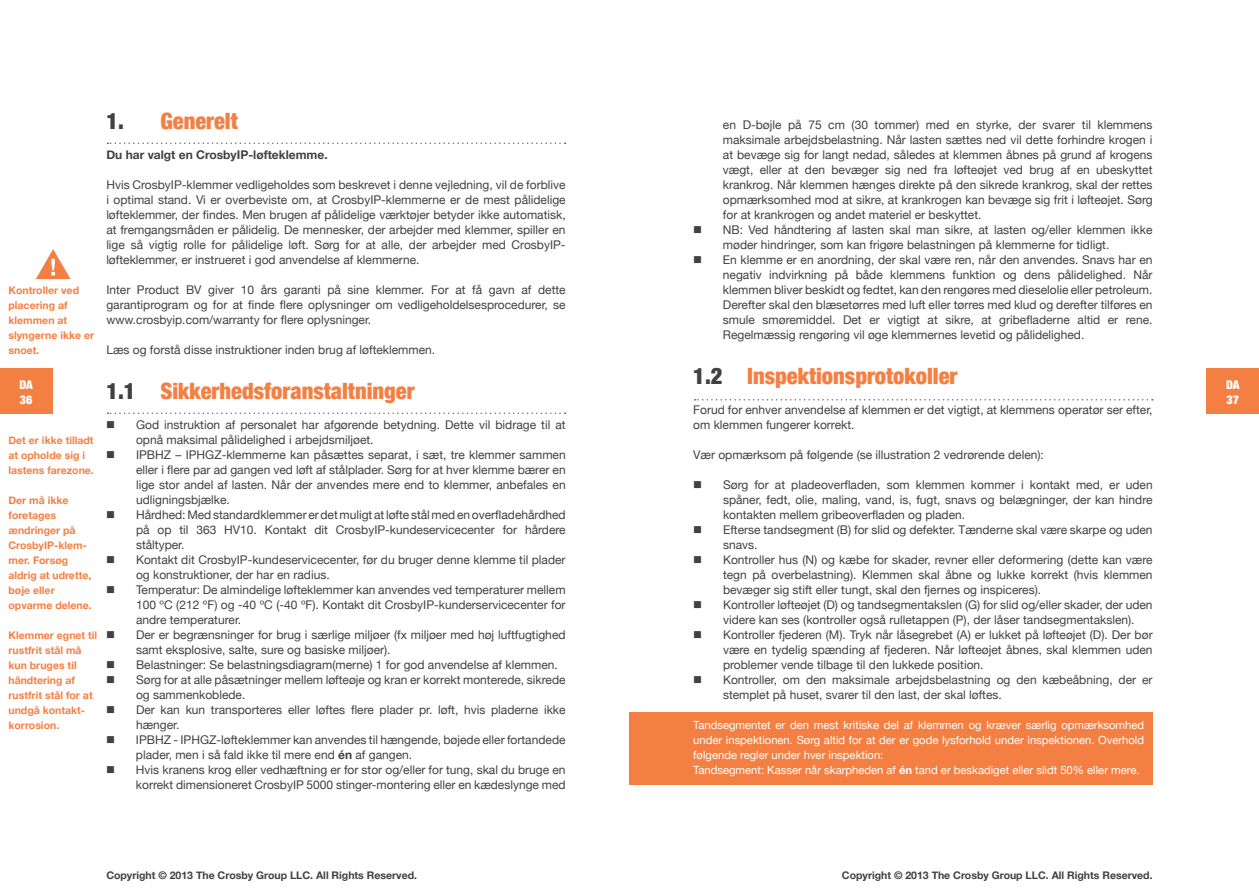
<style>
.page{position:relative;width:1259px;height:893px;background:#fff}
.page>*{position:absolute;margin:0;border:0;box-sizing:border-box;transform-origin:0 0}
.t1{font:900 condensed 22.5px "Helvetica Neue";color:#f47f43}
.t2{font:12px/15px "Helvetica Neue";color:#414042}
.t3{font:700 12px "Helvetica Neue";color:#414042}
.t4{font:900 condensed 12px/14.4px "Helvetica Neue";color:#fff}
.t5{font:11.25px/15px "Helvetica Neue";color:#fff}
.t6{font:700 10.5px/15px "Helvetica Neue";color:#f47f43}
.t7{font:700 10.5px "Helvetica Neue";color:#414042}
.s1{color:#414042}
.s2{font-weight:700}
</style>
<div class="page">
<svg style="left:36px;top:249px;width:35px;height:30px"></svg>
<svg style="left:107px;top:143px;width:458px;height:1px"></svg>
<svg style="left:107px;top:413px;width:458px;height:1px"></svg>
<svg style="left:695px;top:399px;width:458px;height:2px"></svg>
<div style="left:629px;top:712px;width:523px;height:72px;background:#f47f43"></div>
<div style="left:1206px;top:368px;width:53px;height:45px;background:#f47f43"></div>
<div style="left:0;top:368px;width:52px;height:45px;background:#f47f43"></div>
<p class="t6" style="left:9px;top:282px;width:87px">Kontroller ved placering af klemmen at slyngerne ikke er snoet.</p>
<p class="t4" style="left:20px;top:377px;width:15px">DA<br>36</p>
<p class="t6" style="left:9px;top:432px;width:87px">Det er ikke tilladt at opholde sig i lastens farezone.</p>
<p class="t6" style="left:9px;top:492px;width:85px">Der må ikke foretages ændringer på<br>CrosbyIP-klem&shy;mer. Forsøg aldrig at udrette, bøje eller opvarme delene.</p>
<p class="t6" style="left:9px;top:627px;width:90px">Klemmer egnet til rustfrit stål må kun bruges til håndtering af rustfrit stål for at undgå kontakt&shy;korrosion.</p>
<h1 class="t1" style="left:106px;top:102px;width:133px"><span class="s1">1.</span> Generelt</h1>
<p class="t3" style="left:106px;top:144px;width:223px">Du har valgt en CrosbyIP-løfteklemme.</p>
<p class="t2" style="left:106px;top:176px;width:461px;text-align:justify">Hvis CrosbyIP-klemmer vedligeholdes som beskrevet i denne vejledning, vil de forblive i optimal stand. Vi er overbeviste om, at CrosbyIP-klemmerne er de mest pålidelige løfteklemmer, der findes. Men brugen af pålidelige værktøjer betyder ikke automatisk, at fremgangsmåden er pålidelig. De mennesker, der arbejder med klemmer, spiller en lige så vigtig rolle for pålidelige løft. Sørg for at alle, der arbejder med CrosbyIP&shy;løfteklemmer, er instrueret i god anvendelse af klemmerne.</p>
<p class="t2" style="left:106px;top:281px;width:461px;text-align:justify">Inter Product BV giver 10 års garanti på sine klemmer. For at få gavn af dette garantiprogram og for at finde flere oplysninger om vedligeholdelsesprocedurer, se www.crosbyip.com/warranty for flere oplysninger.</p>
<p class="t2" style="left:106px;top:341px;width:330px">Læs og forstå disse instruktioner inden brug af løfteklemmen.</p>
<h1 class="t1" style="left:106px;top:372px;width:310px"><span class="s1">1.1</span> Sikkerhedsforanstaltninger</h1>
<p class="t2" style="left:136px;top:416px;width:431px">God instruktion af personalet har afgørende betydning. Dette vil bidrage til at opnå maksimal pålidelighed i arbejdsmiljøet.<br>IPBHZ – IPHGZ-klemmerne kan påsættes separat, i sæt, tre klemmer sammen eller i flere par ad gangen ved løft af stålplader. Sørg for at hver klemme bærer en lige stor andel af lasten. Når der anvendes mere end to klemmer, anbefales en udligningsbjælke.<br>Hårdhed: Med standardklemmer er det muligt at løfte stål med en overfladehårdhed på op til 363 HV10. Kontakt dit CrosbyIP-kundeservicecenter for hårdere ståltyper.<br>Kontakt dit CrosbyIP-kundeservicecenter, før du bruger denne klemme til plader og konstruktioner, der har en radius.<br>Temperatur: De almindelige løfteklemmer kan anvendes ved temperaturer mellem 100 ºC (212 ºF) og -40 ºC (-40 ºF). Kontakt dit CrosbyIP-kunderservicecenter for andre temperaturer.<br>Der er begrænsninger for brug i særlige miljøer (fx miljøer med høj luftfugtighed samt eksplosive, salte, sure og basiske miljøer).<br>Belastninger: Se belastningsdiagram(merne) 1 for god anvendelse af klemmen.<br>Sørg for at alle påsætninger mellem løfteøje og kran er korrekt monterede, sikrede og sammenkoblede.<br>Der kan kun transporteres eller løftes flere plader pr. løft, hvis pladerne ikke hænger.<br>IPBHZ - IPHGZ-løfteklemmer kan anvendes til hængende, bøjede eller fortandede plader, men i så fald ikke til mere end <span class="s2">én</span> af gangen.<br>Hvis kranens krog eller vedhæftning er for stor og/eller for tung, skal du bruge en korrekt dimensioneret CrosbyIP 5000 stinger-montering eller en kædeslynge med</p>
<p class="t2" style="left:723px;top:116px;width:431px">en D-bøjle på 75 cm (30 tommer) med en styrke, der svarer til klemmens maksimale arbejdsbelastning. Når lasten sættes ned vil dette forhindre krogen i at bevæge sig for langt nedad, således at klemmen åbnes på grund af krogens vægt, eller at den bevæger sig ned fra løfteøjet ved brug af en ubeskyttet krankrog. Når klemmen hænges direkte på den sikrede krankrog, skal der rettes opmærksomhed mod at sikre, at krankrogen kan bevæge sig frit i løfteøjet. Sørg for at krankrogen og andet materiel er beskyttet.<br>NB: Ved håndtering af lasten skal man sikre, at lasten og/eller klemmen ikke møder hindringer, som kan frigøre belastningen på klemmerne for tidligt.<br>En klemme er en anordning, der skal være ren, når den anvendes. Snavs har en negativ indvirkning på både klemmens funktion og dens pålidelighed. Når klemmen bliver beskidt og fedtet, kan den rengøres med dieselolie eller petroleum.<br>Derefter skal den blæsetørres med luft eller tørres med klud og derefter tilføres en smule smøremiddel. Det er vigtigt at sikre, at gribefladerne altid er rene.<br>Regelmæssig rengøring vil øge klemmernes levetid og pålidelighed.</p>
<h1 class="t1" style="left:693px;top:357px;width:266px"><span class="s1">1.2</span> Inspektionsprotokoller</h1>
<p class="t2" style="left:693px;top:401px;width:461px">Forud for enhver anvendelse af klemmen er det vigtigt, at klemmens operatør ser efter, om klemmen fungerer korrekt.</p>
<p class="t2" style="left:693px;top:446px;width:352px">Vær opmærksom på følgende (se illustration 2 vedrørende delen):</p>
<p class="t2" style="left:723px;top:476px;width:431px">Sørg for at pladeoverfladen, som klemmen kommer i kontakt med, er uden spåner, fedt, olie, maling, vand, is, fugt, snavs og belægninger, der kan hindre kontakten mellem gribeoverfladen og pladen.<br>Efterse tandsegment (B) for slid og defekter. Tænderne skal være skarpe og uden snavs.<br>Kontroller hus (N) og kæbe for skader, revner eller deformering (dette kan være tegn på overbelastning). Klemmen skal åbne og lukke korrekt (hvis klemmen bevæger sig stift eller tungt, skal den fjernes og inspiceres).<br>Kontroller løfteøjet (D) og tandsegmentakslen (G) for slid og/eller skader, der uden videre kan ses (kontroller også rulletappen (P), der låser tandsegmentakslen).<br>Kontroller fjederen (M). Tryk når låsegrebet (A) er lukket på løfteøjet (D). Der bør være en tydelig spænding af fjederen. Når løfteøjet åbnes, skal klemmen uden problemer vende tilbage til den lukkede position.<br>Kontroller, om den maksimale arbejdsbelastning og den kæbeåbning, der er stemplet på huset, svarer til den last, der skal løftes.</p>
<p class="t5" style="left:693px;top:717px;width:452px">Tandsegmentet er den mest kritiske del af klemmen og kræver særlig opmærksomhed under inspektionen. Sørg altid for at der er gode lysforhold under inspektionen. Overhold følgende regler under hver inspektion:<br>Tandsegment: Kasser når skarpheden af <span class="s2">én</span> tand er beskadiget eller slidt 50% eller mere.</p>
<p class="t7" style="left:106px;top:866px;width:312px">Copyright © 2013 The Crosby Group LLC. All Rights Reserved.</p>
<p class="t7" style="left:842px;top:866px;width:312px">Copyright © 2013 The Crosby Group LLC. All Rights Reserved.</p>
<p class="t4" style="left:1226px;top:377px;width:15px">DA<br>37</p>
</div>
